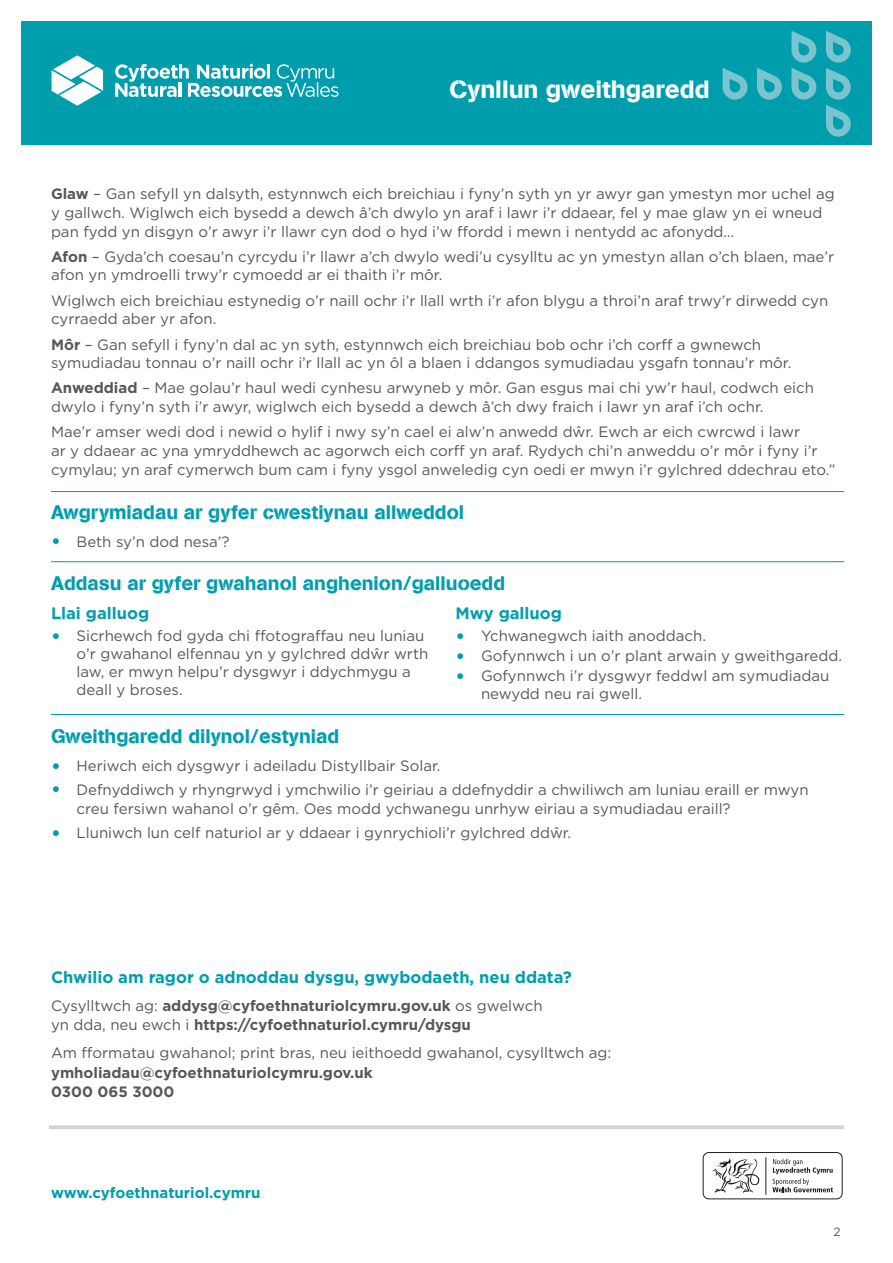
<style>
.page{position:relative;width:893px;height:1263px;background:#fff}
.page>*{position:absolute;margin:0;border:0;box-sizing:border-box;transform-origin:0 0}
.t1{font:24.75px "AG Book Stencil";color:#fff}
.t2{font:19.5px "AG Book Stencil";color:#009ead}
.t3{font:700 16.5px "Gotham";color:#009ead}
.t4{font:15px/18.8px "Gotham";color:#57585a}
.t5{font:700 15px/19.5px "Gotham";color:#57585a}
.t6{font:700 15px "Gotham";color:#009ead}
.t7{font:12px "Gotham";color:#57585a}
.s1{font-weight:700}
.s2{font-weight:700;font-size:19.5px;color:#009ead}
.s3{font-weight:400}
</style>
<div class="page">
<hr style="left:51px;top:491px;width:793px;height:1px;background:#009ead">
<hr style="left:51px;top:561px;width:793px;height:1px;background:#009ead">
<div style="left:21px;top:21px;width:851px;height:124px;background:#009ead"></div>
<svg style="left:52px;top:55px;width:51px;height:51px"></svg>
<svg style="left:115px;top:64px;width:223px;height:33px"></svg>
<svg style="left:757px;top:68px;width:25px;height:32px"></svg>
<svg style="left:722px;top:68px;width:26px;height:32px"></svg>
<svg style="left:791px;top:31px;width:26px;height:69px"></svg>
<svg style="left:826px;top:31px;width:25px;height:106px"></svg>
<hr style="left:51px;top:714px;width:793px;height:1px;background:#009ead">
<svg style="left:49px;top:1125px;width:795px;height:4px;background:#d5d6d8"></svg>
<div style="left:703px;top:1152px;width:139px;height:47px;border:1px solid #231f20;border-radius:6px"></div>
<hr style="left:765px;top:1157px;width:1px;height:38px;background:#231f20">
<svg style="left:772px;top:1159px;width:61px;height:33px"></svg>
<svg style="left:712px;top:1158px;width:47px;height:35px"></svg>
<h1 class="t1" style="left:449px;top:75px;width:262px">Cynllun gweithgaredd</h1>
<p class="t4" style="left:51px;top:184px;width:785px"><span class="s1">Glaw</span> – Gan sefyll yn dalsyth, estynnwch eich breichiau i fyny’n syth yn yr awyr gan ymestyn mor uchel ag y gallwch. Wiglwch eich bysedd a dewch â’ch dwylo yn araf i lawr i’r ddaear, fel y mae glaw yn ei wneud pan fydd yn disgyn o’r awyr i’r llawr cyn dod o hyd i’w ffordd i mewn i nentydd ac afonydd…</p>
<p class="t4" style="left:51px;top:247px;width:785px"><span class="s1">Afon</span> – Gyda’ch coesau’n cyrcydu i’r llawr a’ch dwylo wedi’u cysylltu ac yn ymestyn allan o’ch blaen, mae’r afon yn ymdroelli trwy’r cymoedd ar ei thaith i’r môr.</p>
<p class="t4" style="left:51px;top:291px;width:779px">Wiglwch eich breichiau estynedig o’r naill ochr i’r llall wrth i’r afon blygu a throi’n araf trwy’r dirwedd cyn cyrraedd aber yr afon.</p>
<p class="t4" style="left:51px;top:334px;width:742px"><span class="s1">Môr</span> – Gan sefyll i fyny’n dal ac yn syth, estynnwch eich breichiau bob ochr i’ch corff a gwnewch symudiadau tonnau o’r naill ochr i’r llall ac yn ôl a blaen i ddangos symudiadau ysgafn tonnau’r môr.</p>
<p class="t4" style="left:51px;top:378px;width:764px"><span class="s1">Anweddiad</span> – Mae golau’r haul wedi cynhesu arwyneb y môr. Gan esgus mai chi yw’r haul, codwch eich dwylo i fyny’n syth i’r awyr, wiglwch eich bysedd a dewch â’ch dwy fraich i lawr yn araf i’ch ochr.</p>
<p class="t4" style="left:51px;top:422px;width:786px">Mae’r amser wedi dod i newid o hylif i nwy sy’n cael ei alw’n anwedd dŵr. Ewch ar eich cwrcwd i lawr<br>ar y ddaear ac yna ymryddhewch ac agorwch eich corff yn araf. Rydych chi’n anweddu o’r môr i fyny i’r cymylau; yn araf cymerwch bum cam i fyny ysgol anweledig cyn oedi er mwyn i’r gylchred ddechrau eto.”</p>
<h2 class="t2" style="left:51px;top:501px;width:415px">Awgrymiadau ar gyfer cwestiynau allweddol</h2>
<p class="t4" style="left:51px;top:532px;width:180px"><span class="s2">•</span> Beth sy’n dod nesa’?</p>
<h2 class="t2" style="left:51px;top:571px;width:456px">Addasu ar gyfer gwahanol anghenion/galluoedd</h2>
<p class="t3" style="left:51px;top:602px;width:100px">Llai galluog</p>
<p class="t4" style="left:77px;top:626px;width:353px;line-height:18px;text-indent:-26px"><span class="s2">•</span> Sicrhewch fod gyda chi ffotograffau neu luniau o’r gwahanol elfennau yn y gylchred ddŵr wrth law, er mwyn helpu’r dysgwyr i ddychmygu a deall y broses.</p>
<p class="t3" style="left:455px;top:602px;width:108px">Mwy galluog</p>
<p class="t4" style="left:455px;top:626px;width:252px"><span class="s2">•</span> Ychwanegwch iaith anoddach.</p>
<p class="t4" style="left:455px;top:646px;width:388px"><span class="s2">•</span> Gofynnwch i un o’r plant arwain y gweithgaredd.</p>
<p class="t4" style="left:481px;top:667px;width:350px;line-height:18px;text-indent:-26px"><span class="s2">•</span> Gofynnwch i’r dysgwyr feddwl am symudiadau newydd neu rai gwell.</p>
<h2 class="t2" style="left:51px;top:724px;width:290px">Gweithgaredd dilynol/estyniad</h2>
<p class="t4" style="left:51px;top:756px;width:391px"><span class="s2">•</span> Heriwch eich dysgwyr i adeiladu Distyllbair Solar.</p>
<p class="t4" style="left:77px;top:779px;width:734px;line-height:19.5px;text-indent:-26px"><span class="s2">•</span> Defnyddiwch y rhyngrwyd i ymchwilio i’r geiriau a ddefnyddir a chwiliwch am luniau eraill er mwyn creu fersiwn wahanol o’r gêm. Oes modd ychwanegu unrhyw eiriau a symudiadau eraill?</p>
<p class="t4" style="left:51px;top:823px;width:522px"><span class="s2">•</span> Lluniwch lun celf naturiol ar y ddaear i gynrychioli’r gylchred ddŵr.</p>
<p class="t3" style="left:51px;top:966px;width:522px">Chwilio am ragor o adnoddau dysgu, gwybodaeth, neu ddata?</p>
<p class="t5" style="left:51px;top:996px;width:493px"><span class="s3">Cysylltwch ag:</span> addysg@cyfoethnaturiolcymru.gov.uk <span class="s3">os gwelwch yn dda, neu ewch i</span> https://cyfoethnaturiol.cymru/dysgu</p>
<p class="t4" style="left:51px;top:1043px;width:562px">Am fformatau gwahanol; print bras, neu ieithoedd gwahanol, cysylltwch ag:</p>
<p class="t5" style="left:51px;top:1063px;width:323px">ymholiadau@cyfoethnaturiolcymru.gov.uk<br>0300 065 3000</p>
<p class="t6" style="left:51px;top:1183px;width:211px">www.cyfoethnaturiol.cymru</p>
<p class="t7" style="left:833px;top:1224px;width:9px">2</p>
</div>
